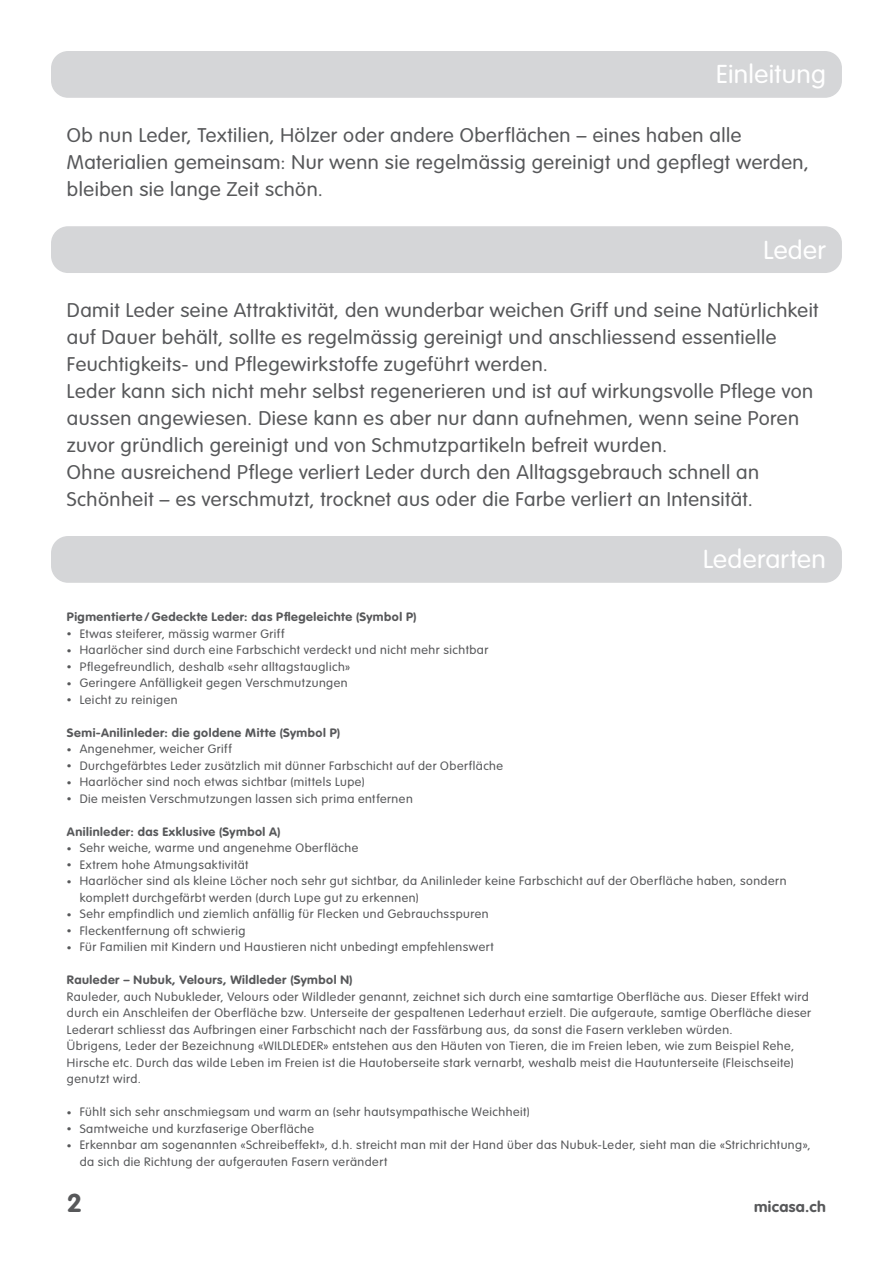
<style>
.page{position:relative;width:893px;height:1263px;background:#fff}
.page>*{position:absolute;margin:0;border:0;box-sizing:border-box;transform-origin:0 0}
.t1{font:300 25.5px "VAG Rounded Std";letter-spacing:.015em;color:#fff;scale:1.05 1}
.t2{font:700 25.5px "VAG Rounded Std";color:#57585a;scale:1.05 1}
.t3{font:300 19.5px/27px "VAG Rounded Std";letter-spacing:.025em;color:#57585a;scale:1.05 1}
.t4{font:700 15px "VAG Rounded Std";letter-spacing:.02em;color:#57585a;scale:1.05 1}
.t5{font:300 12px/16.5px "VAG Rounded Std";letter-spacing:.04em;color:#57585a;scale:1.05 1}
.t6{font:700 12px "VAG Rounded Std";letter-spacing:.04em;color:#57585a;scale:1.05 1}
.s1{font-size:9px}
</style>
<div class="page">
<div style="left:51px;top:226px;width:791px;height:47px;background:#d5d6d8;border-radius:17px"></div>
<div style="left:51px;top:536px;width:791px;height:47px;background:#d5d6d8;border-radius:17px"></div>
<div style="left:51px;top:51px;width:791px;height:47px;background:#d5d6d8;border-radius:17px"></div>
<h1 class="t1" style="left:716px;top:60px;width:106px">Einleitung</h1>
<h2 class="t3" style="left:67px;top:123px;width:708px">Ob nun Leder, Textilien, Hölzer oder andere Oberflächen – eines haben alle<br>Materialien gemeinsam: Nur wenn sie regelmässig gereinigt und gepflegt werden, bleiben sie lange Zeit schön.</h2>
<h1 class="t1" style="left:763px;top:235px;width:61px">Leder</h1>
<p class="t3" style="left:67px;top:298px;width:717px">Damit Leder seine Attraktivität, den wunderbar weichen Griff und seine Natürlichkeit auf Dauer behält, sollte es regelmässig gereinigt und anschliessend essentielle Feuchtigkeits- und Pflegewirkstoffe zugeführt werden.<br>Leder kann sich nicht mehr selbst regenerieren und ist auf wirkungsvolle Pflege von aussen angewiesen. Diese kann es aber nur dann aufnehmen, wenn seine Poren zuvor gründlich gereinigt und von Schmutzpartikeln befreit wurden.<br>Ohne ausreichend Pflege verliert Leder durch den Alltagsgebrauch schnell an Schönheit – es verschmutzt, trocknet aus oder die Farbe verliert an Intensität.</p>
<h1 class="t1" style="left:703px;top:545px;width:119px">Lederarten</h1>
<p class="t6" style="left:67px;top:610px;width:334px">Pigmentierte / Gedeckte Leder: das Pflegeleichte (Symbol P)</p>
<p class="t5" style="left:67px;top:626px;width:209px"><span class="s1">•</span> Etwas steiferer, mässig warmer Griff</p>
<p class="t5" style="left:67px;top:642px;width:403px"><span class="s1">•</span> Haarlöcher sind durch eine Farbschicht verdeckt und nicht mehr sichtbar</p>
<p class="t5" style="left:67px;top:659px;width:271px"><span class="s1">•</span> Pflegefreundlich, deshalb «sehr alltagstauglich»</p>
<p class="t5" style="left:67px;top:675px;width:269px"><span class="s1">•</span> Geringere Anfälligkeit gegen Verschmutzungen</p>
<p class="t5" style="left:67px;top:692px;width:107px"><span class="s1">•</span> Leicht zu reinigen</p>
<p class="t6" style="left:67px;top:726px;width:262px">Semi-Anilinleder: die goldene Mitte (Symbol P)</p>
<p class="t5" style="left:67px;top:741px;width:158px"><span class="s1">•</span> Angenehmer, weicher Griff</p>
<p class="t5" style="left:67px;top:758px;width:417px"><span class="s1">•</span> Durchgefärbtes Leder zusätzlich mit dünner Farbschicht auf der Oberfläche</p>
<p class="t5" style="left:67px;top:774px;width:285px"><span class="s1">•</span> Haarlöcher sind noch etwas sichtbar (mittels Lupe)</p>
<p class="t5" style="left:67px;top:791px;width:331px"><span class="s1">•</span> Die meisten Verschmutzungen lassen sich prima entfernen</p>
<p class="t6" style="left:67px;top:825px;width:205px">Anilinleder: das Exklusive (Symbol A)</p>
<p class="t5" style="left:67px;top:840px;width:279px"><span class="s1">•</span> Sehr weiche, warme und angenehme Oberfläche</p>
<p class="t5" style="left:67px;top:857px;width:174px"><span class="s1">•</span> Extrem hohe Atmungsaktivität</p>
<p class="t5" style="left:80px;top:873px;width:675px;text-indent:-13px"><span class="s1">•</span> Haarlöcher sind als kleine Löcher noch sehr gut sichtbar, da Anilinleder keine Farbschicht auf der Oberfläche haben, sondern komplett durchgefärbt werden (durch Lupe gut zu erkennen)</p>
<p class="t5" style="left:67px;top:906px;width:403px"><span class="s1">•</span> Sehr empfindlich und ziemlich anfällig für Flecken und Gebrauchsspuren</p>
<p class="t5" style="left:67px;top:923px;width:172px"><span class="s1">•</span> Fleckentfernung oft schwierig</p>
<p class="t5" style="left:67px;top:939px;width:408px"><span class="s1">•</span> Für Familien mit Kindern und Haustieren nicht unbedingt empfehlenswert</p>
<p class="t6" style="left:67px;top:973px;width:273px">Rauleder – Nubuk, Velours, Wildleder (Symbol N)</p>
<p class="t5" style="left:67px;top:989px;width:710px">Rauleder, auch Nubukleder, Velours oder Wildleder genannt, zeichnet sich durch eine samtartige Oberfläche aus. Dieser Effekt wird durch ein Anschleifen der Oberfläche bzw. Unterseite der gespaltenen Lederhaut erzielt. Die aufgeraute, samtige Oberfläche dieser Lederart schliesst das Aufbringen einer Farbschicht nach der Fassfärbung aus, da sonst die Fasern verkleben würden.<br>Übrigens, Leder der Bezeichnung «WILDLEDER» entstehen aus den Häuten von Tieren, die im Freien leben, wie zum Beispiel Rehe, Hirsche etc. Durch das wilde Leben im Freien ist die Hautoberseite stark vernarbt, weshalb meist die Hautunterseite (Fleischseite) genutzt wird.</p>
<p class="t5" style="left:67px;top:1104px;width:442px"><span class="s1">•</span> Fühlt sich sehr anschmiegsam und warm an (sehr hautsympathische Weichheit)</p>
<p class="t5" style="left:67px;top:1121px;width:237px"><span class="s1">•</span> Samtweiche und kurzfaserige Oberfläche</p>
<p class="t5" style="left:80px;top:1137px;width:698px;text-indent:-13px"><span class="s1">•</span> Erkennbar am sogenannten «Schreibeffekt», d.h. streicht man mit der Hand über das Nubuk-Leder, sieht man die «Strichrichtung», da sich die Richtung der aufgerauten Fasern verändert</p>
<h1 class="t2" style="left:67px;top:1188px;width:16px">2</h1>
<p class="t4" style="left:754px;top:1198px;width:70px">micasa.ch</p>
</div>
